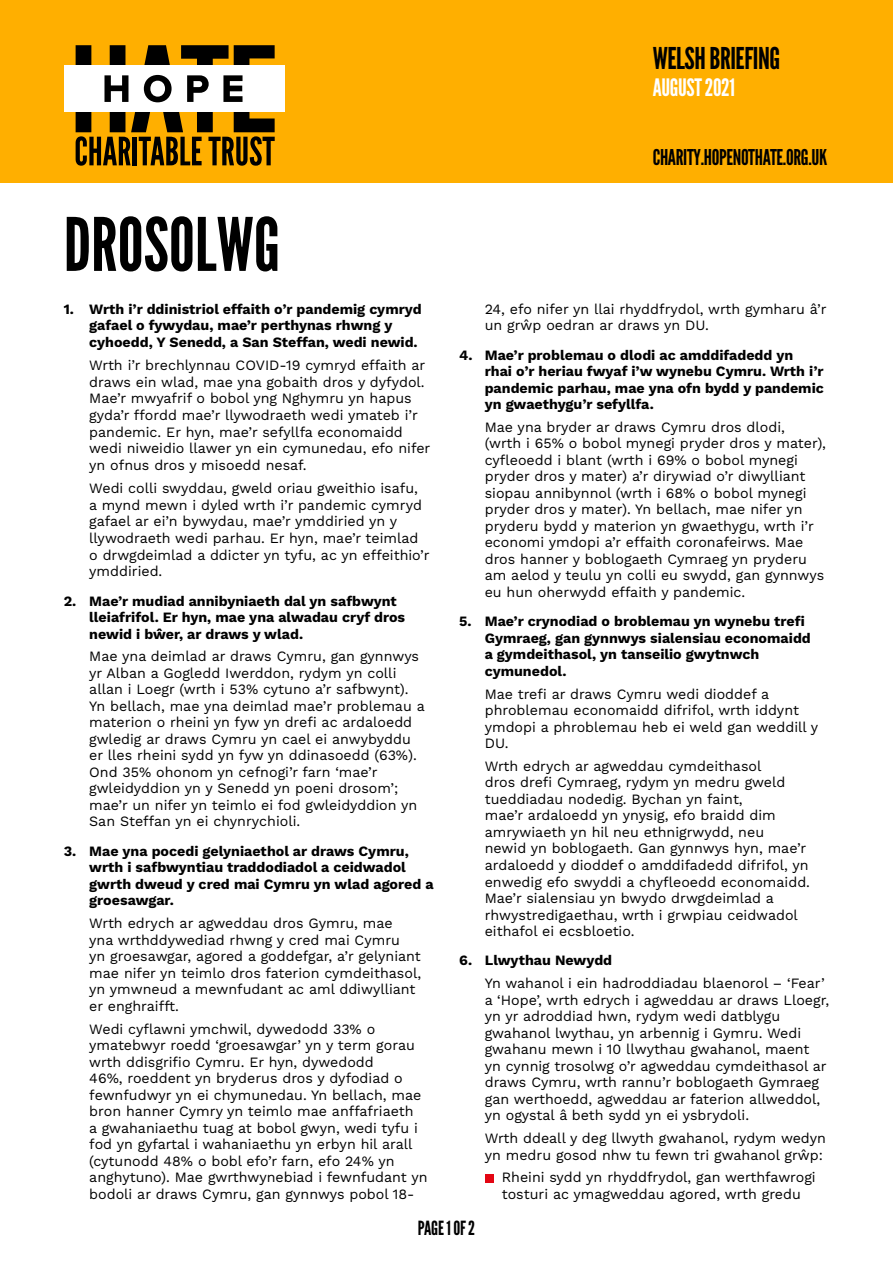
<style>
.page{position:relative;width:893px;height:1263px;background:#fff}
.page>*{position:absolute;margin:0;border:0;box-sizing:border-box;transform-origin:0 0}
.t1{font:73.5px "League Gothic";color:#000}
.t2{font:30px "League Gothic";letter-spacing:-.015em;color:#000}
.t3{font:24px "League Gothic";letter-spacing:-.015em;color:#fff}
.t4{font:21.75px "League Gothic";letter-spacing:-.015em;color:#000}
.t5{font:19.5px "League Gothic";letter-spacing:-.015em;color:#000}
.t6{font:14.25px/16.5px "Work Sans";color:#000}
.t7{font:700 14.25px/16.5px "Work Sans";color:#000}
</style>
<div class="page">
<div style="left:0;top:0;width:893px;height:183px;background:#ffaf00"></div>
<div style="left:64px;top:65px;width:220px;height:47px;background:#fff"></div>
<svg style="left:76px;top:45px;width:199px;height:121px"></svg>
<div style="left:485px;top:1173px;width:9px;height:9px;background:#e30613"></div>
<h2 class="t2" style="left:653px;top:40px;width:129px">WELSH BRIEFING</h2>
<h3 class="t3" style="left:653px;top:73px;width:84px">AUGUST 2021</h3>
<h1 class="t1" style="left:64px;top:201px;width:218px">DROSOLWG</h1>
<p class="t7" style="left:89px;top:300px;width:334px;text-indent:-26px">1. Wrth i’r ddinistriol effaith o’r pandemig cymryd gafael o fywydau, mae’r perthynas rhwng y cyhoedd, Y Senedd, a San Steffan, wedi newid.</p>
<p class="t6" style="left:89px;top:356px;width:343px">Wrth i’r brechlynnau COVID-19 cymryd effaith ar draws ein wlad, mae yna gobaith dros y dyfydol.<br>Mae’r mwyafrif o bobol yng Nghymru yn hapus gyda’r ffordd mae’r llywodraeth wedi ymateb i’r pandemic. Er hyn, mae’r sefyllfa economaidd wedi niweidio llawer yn ein cymunedau, efo nifer yn ofnus dros y misoedd nesaf.</p>
<p class="t6" style="left:89px;top:479px;width:342px">Wedi colli swyddau, gweld oriau gweithio isafu, a mynd mewn i dyled wrth i’r pandemic cymryd gafael ar ei’n bywydau, mae’r ymddiried yn y llywodraeth wedi parhau. Er hyn, mae’r teimlad o drwgdeimlad a ddicter yn tyfu, ac yn effeithio’r ymddiried.</p>
<p class="t7" style="left:89px;top:592px;width:317px;text-indent:-26px">2. Mae’r mudiad annibyniaeth dal yn safbwynt lleiafrifol. Er hyn, mae yna alwadau cryf dros newid i bŵer, ar draws y wlad.</p>
<p class="t6" style="left:89px;top:648px;width:337px">Mae yna deimlad ar draws Cymru, gan gynnwys yr Alban a Gogledd Iwerddon, rydym yn colli allan i Loegr (wrth i 53% cytuno a’r safbwynt).<br>Yn bellach, mae yna deimlad mae’r problemau a materion o rheini yn fyw yn drefi ac ardaloedd gwledig ar draws Cymru yn cael ei anwybyddu er lles rheini sydd yn fyw yn ddinasoedd (63%).<br>Ond 35% ohonom yn cefnogi’r farn ‘mae’r gwleidyddion yn y Senedd yn poeni drosom’; mae’r un nifer yn teimlo ei fod gwleidyddion yn San Steffan yn ei chynrychioli.</p>
<p class="t7" style="left:89px;top:842px;width:346px;text-indent:-26px">3. Mae yna pocedi gelyniaethol ar draws Cymru, wrth i safbwyntiau traddodiadol a ceidwadol gwrth dweud y cred mai Cymru yn wlad agored a groesawgar.</p>
<p class="t6" style="left:89px;top:914px;width:333px">Wrth edrych ar agweddau dros Gymru, mae<br>yna wrthddywediad rhwng y cred mai Cymru<br>yn groesawgar, agored a goddefgar, a’r gelyniant mae nifer yn teimlo dros faterion cymdeithasol, yn ymwneud a mewnfudant ac aml ddiwylliant er enghraifft.</p>
<p class="t6" style="left:89px;top:1020px;width:340px">Wedi cyflawni ymchwil, dywedodd 33% o ymatebwyr roedd ‘groesawgar’ yn y term gorau wrth ddisgrifio Cymru. Er hyn, dywedodd<br>46%, roeddent yn bryderus dros y dyfodiad o fewnfudwyr yn ei chymunedau. Yn bellach, mae bron hanner Cymry yn teimlo mae anffafriaeth<br>a gwahaniaethu tuag at bobol gwyn, wedi tyfu i fod yn gyfartal i wahaniaethu yn erbyn hil arall (cytunodd 48% o bobl efo’r farn, efo 24% yn anghytuno). Mae gwrthwynebiad i fewnfudant yn bodoli ar draws Cymru, gan gynnwys pobol 18-</p>
<h3 class="t4" style="left:653px;top:144px;width:176px">CHARITY.HOPENOTHATE.ORG.UK</h3>
<p class="t6" style="left:485px;top:300px;width:343px">24, efo nifer yn llai rhyddfrydol, wrth gymharu â’r un grŵp oedran ar draws yn DU.</p>
<p class="t7" style="left:485px;top:346px;width:341px;text-indent:-26px">4. Mae’r problemau o dlodi ac amddifadedd yn rhai o’r heriau fwyaf i’w wynebu Cymru. Wrth i’r pandemic parhau, mae yna ofn bydd y pandemic yn gwaethygu’r sefyllfa.</p>
<p class="t6" style="left:485px;top:418px;width:343px">Mae yna bryder ar draws Cymru dros dlodi,<br>(wrth i 65% o bobol mynegi pryder dros y mater), cyfleoedd i blant (wrth i 69% o bobol mynegi pryder dros y mater) a’r dirywiad o’r diwylliant siopau annibynnol (wrth i 68% o bobol mynegi pryder dros y mater). Yn bellach, mae nifer yn pryderu bydd y materion yn gwaethygu, wrth i’r economi ymdopi a’r effaith coronafeirws. Mae dros hanner y boblogaeth Cymraeg yn pryderu am aelod y teulu yn colli eu swydd, gan gynnwys eu hun oherwydd effaith y pandemic.</p>
<p class="t7" style="left:485px;top:612px;width:328px;text-indent:-26px">5. Mae’r crynodiad o broblemau yn wynebu trefi Gymraeg, gan gynnwys sialensiau economaidd a gymdeithasol, yn tanseilio gwytnwch cymunedol.</p>
<p class="t6" style="left:485px;top:685px;width:335px">Mae trefi ar draws Cymru wedi dioddef a phroblemau economaidd difrifol, wrth iddynt ymdopi a phroblemau heb ei weld gan weddill y<br>DU.</p>
<p class="t6" style="left:485px;top:757px;width:327px">Wrth edrych ar agweddau cymdeithasol<br>dros drefi Cymraeg, rydym yn medru gweld tueddiadau nodedig. Bychan yn faint,<br>mae’r ardaloedd yn ynysig, efo braidd dim amrywiaeth yn hil neu ethnigrwydd, neu<br>newid yn boblogaeth. Gan gynnwys hyn, mae’r ardaloedd y dioddef o amddifadedd difrifol, yn enwedig efo swyddi a chyfleoedd economaidd.<br>Mae’r sialensiau yn bwydo drwgdeimlad a rhwystredigaethau, wrth i grwpiau ceidwadol eithafol ei ecsbloetio.</p>
<p class="t7" style="left:459px;top:952px;width:154px">6. Llwythau Newydd</p>
<p class="t6" style="left:485px;top:974px;width:346px">Yn wahanol i ein hadroddiadau blaenorol – ‘Fear’ a ‘Hope’, wrth edrych i agweddau ar draws Lloegr, yn yr adroddiad hwn, rydym wedi datblygu gwahanol lwythau, yn arbennig i Gymru. Wedi gwahanu mewn i 10 llwythau gwahanol, maent yn cynnig trosolwg o’r agweddau cymdeithasol ar draws Cymru, wrth rannu’r boblogaeth Gymraeg gan werthoedd, agweddau ar faterion allweddol, yn ogystal â beth sydd yn ei ysbrydoli.</p>
<p class="t6" style="left:485px;top:1129px;width:343px">Wrth ddeall y deg llwyth gwahanol, rydym wedyn yn medru gosod nhw tu fewn tri gwahanol grŵp:</p>
<p class="t6" style="left:502px;top:1169px;width:315px">Rheini sydd yn rhyddfrydol, gan werthfawrogi tosturi ac ymagweddau agored, wrth gredu</p>
<h3 class="t5" style="left:418px;top:1216px;width:59px">PAGE 1 OF 2</h3>
</div>
